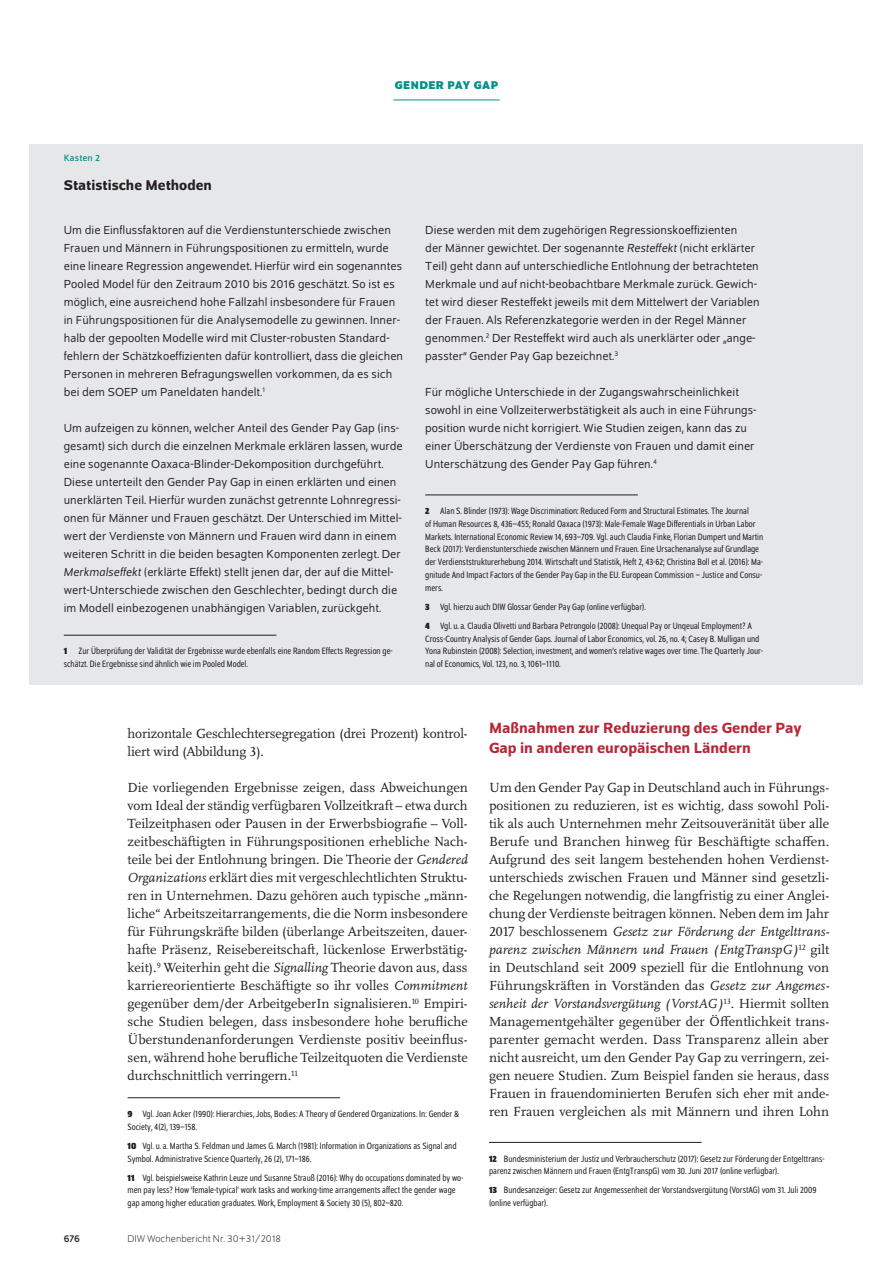
<style>
.page{position:relative;width:893px;height:1263px;background:#fff}
.page>*{position:absolute;margin:0;border:0;box-sizing:border-box;transform-origin:0 0}
.t1{font:500 15.75px/19.5px "Schumpeter";color:#b72837}
.t2{font:500 15px "Schumpeter";color:#231f20}
.t3{font:13.8px/18px "Scala Pro";color:#231f20;text-align:justify}
.t4{font:12.3px/18px "Schumpeter Blond";letter-spacing:.005em;color:#231f20}
.t5{font:700 12px "Schumpeter";color:#009188}
.t6{font:300 10.5px "Schumpeter";color:#231f20}
.t7{font:10.5px "Schumpeter";color:#231f20}
.t8{font:semi-condensed 9.75px/12.8px "Schumpeter Blond";color:#231f20}
.t9{font:9.75px "Schumpeter";letter-spacing:.01em;color:#009188}
.s1{font-style:italic}
.s2{font-family:"Schumpeter";font-weight:700}
</style>
<div class="page">
<hr style="left:393px;top:100px;width:107px;height:1px;background:#009188">
<hr style="left:128px;top:1097px;width:212px;height:1px;background:#231f20">
<hr style="left:489px;top:1142px;width:213px;height:1px;background:#231f20">
<div style="left:30px;top:144px;width:833px;height:540px;background:#e6e7e9"></div>
<hr style="left:64px;top:635px;width:212px;height:1px;background:#231f20">
<hr style="left:425px;top:494px;width:213px;height:1px;background:#231f20">
<p class="t5" style="left:395px;top:79px;width:18px">GENDER</p>
<p class="t5" style="left:448px;top:79px;width:44px">PAY GAP</p>
<p class="t9" style="left:64px;top:154px;width:38px">Kasten 2</p>
<p class="t2" style="left:64px;top:177px;width:150px">Statistische Methoden</p>
<p class="t4" style="left:64px;top:221px;width:341px">Um die Einflussfaktoren auf die Verdienstunterschiede zwischen Frauen und Männern in Führungspositionen zu ermitteln, wurde eine lineare Regression angewendet. Hierfür wird ein sogenanntes Pooled Model für den Zeitraum 2010 bis 2016 geschätzt. So ist es möglich, eine ausreichend hohe Fallzahl insbesondere für Frauen in Führungspositionen für die Analysemodelle zu gewinnen. Inner&shy;halb der gepoolten Modelle wird mit Cluster-robusten Standard&shy;fehlern der Schätzkoeffizienten dafür kontrolliert, dass die gleichen Personen in mehreren Befragungswellen vorkommen, da es sich bei dem SOEP um Paneldaten handelt.<sup>1</sup></p>
<p class="t4" style="left:64px;top:419px;width:341px">Um aufzeigen zu können, welcher Anteil des Gender Pay Gap (ins&shy;gesamt) sich durch die einzelnen Merkmale erklären lassen, wurde eine sogenannte Oaxaca-Blinder-Dekomposition durchgeführt.<br>Diese unterteilt den Gender Pay Gap in einen erklärten und einen unerklärten Teil. Hierfür wurden zunächst getrennte Lohnregressi&shy;onen für Männer und Frauen geschätzt. Der Unterschied im Mittel&shy;wert der Verdienste von Männern und Frauen wird dann in einem weiteren Schritt in die beiden besagten Komponenten zerlegt. Der <span class="s1">Merkmalseffekt</span> (erklärte Effekt) stellt jenen dar, der auf die Mittel&shy;wert-Unterschiede zwischen den Geschlechter, bedingt durch die im Modell einbezogenen unabhängigen Variablen, zurückgeht.</p>
<p class="t8" style="left:64px;top:645px;width:330px"><span class="s2">1</span> Zur Überprüfung der Validität der Ergebnisse wurde ebenfalls eine Random Effects Regression ge&shy;schätzt. Die Ergebnisse sind ähnlich wie im Pooled Model.</p>
<p class="t4" style="left:425px;top:221px;width:336px">Diese werden mit dem zugehörigen Regressionskoeffizienten<br>der Männer gewichtet. Der sogenannte <span class="s1">Resteffekt</span> (nicht erklärter Teil) geht dann auf unterschiedliche Entlohnung der betrachteten Merkmale und auf nicht-beobachtbare Merkmale zurück. Gewich&shy;tet wird dieser Resteffekt jeweils mit dem Mittelwert der Variablen der Frauen. Als Referenzkategorie werden in der Regel Männer genommen.<sup>2</sup> Der Resteffekt wird auch als unerklärter oder „ange&shy;passter“ Gender Pay Gap bezeichnet.<sup>3</sup></p>
<p class="t4" style="left:425px;top:383px;width:333px">Für mögliche Unterschiede in der Zugangswahrscheinlichkeit sowohl in eine Vollzeiterwerbstätigkeit als auch in eine Führungs&shy;position wurde nicht korrigiert. Wie Studien zeigen, kann das zu einer Überschätzung der Verdienste von Frauen und damit einer Unterschätzung des Gender Pay Gap führen.<sup>4</sup></p>
<p class="t8" style="left:425px;top:505px;width:340px"><span class="s2">2</span> Alan S. Blinder (1973): Wage Discrimination: Reduced Form and Structural Estimates. The Journal<br>of Human Resources 8, 436–455; Ronald Oaxaca (1973): Male-Female Wage Differentials in Urban Labor Markets. International Economic Review 14, 693–709. Vgl. auch Claudia Finke, Florian Dumpert und Martin Beck (2017): Verdienstunterschiede zwischen Männern und Frauen. Eine Ursachenanalyse auf Grundlage der Verdienststrukturerhebung 2014. Wirtschaft und Statistik, Heft 2, 43-62; Christina Boll et al. (2016): Ma&shy;gnitude And Impact Factors of the Gender Pay Gap in the EU. European Commission – Justice and Consu&shy;mers.</p>
<p class="t8" style="left:425px;top:597px;width:328px;line-height:19.2px"><span class="s2">3</span> Vgl. hierzu auch DIW Glossar Gender Pay Gap (online verfügbar).<br><span class="s2">4</span> Vgl. u.a. Claudia Olivetti und Barbara Petrongolo (2008): Unequal Pay or Unqeual Employment? A</p>
<p class="t8" style="left:425px;top:632px;width:339px">Cross-Country Analysis of Gender Gaps. Journal of Labor Economics, vol. 26, no. 4; Casey B. Mulligan und<br>Yona Rubinstein (2008): Selection, investment, and women’s relative wages over time. The Quarterly Jour&shy;nal of Economics, Vol. 123, no. 3, 1061–1110.</p>
<p class="t3" style="left:128px;top:724px;width:342px">horizontale Geschlechtersegregation (drei Prozent) kontrol&shy;liert wird (Abbildung 3).</p>
<p class="t3" style="left:128px;top:778px;width:342px">Die vorliegenden Ergebnisse zeigen, dass Abweichungen vom Ideal der ständig verfügbaren Vollzeitkraft – etwa durch Teilzeitphasen oder Pausen in der Erwerbsbiografie – Voll&shy;zeitbeschäftigten in Führungspositionen erhebliche Nach&shy;teile bei der Entlohnung bringen. Die Theorie der <span class="s1">Gendered Organizations</span> erklärt dies mit vergeschlechtlichten Struktu&shy;ren in Unternehmen. Dazu gehören auch typische „männ&shy;liche“ Arbeitszeitarrangements, die die Norm insbesondere für Führungskräfte bilden (überlange Arbeitszeiten, dauer&shy;hafte Präsenz, Reisebereitschaft, lückenlose Erwerbstätig&shy;keit).<sup>9</sup> Weiterhin geht die <span class="s1">Signalling</span> Theorie davon aus, dass karriereorientierte Beschäftigte so ihr volles <span class="s1">Commitment </span>gegenüber dem/der ArbeitgeberIn signalisieren.<sup>10</sup> Empiri&shy;sche Studien belegen, dass insbesondere hohe berufliche Überstundenanforderungen Verdienste positiv beeinflus&shy;sen, während hohe berufliche Teilzeitquoten die Verdienste durchschnittlich verringern.<sup>11</sup></p>
<p class="t8" style="left:128px;top:1108px;width:333px"><span class="s2">9</span> Vgl. Joan Acker (1990): Hierarchies, Jobs, Bodies: A Theory of Gendered Organizations. In: Gender &amp;<br>Society, 4(2), 139–158.</p>
<p class="t8" style="left:128px;top:1139px;width:330px"><span class="s2">10</span> Vgl. u.a. Martha S. Feldman und James G. March (1981): Information in Organizations as Signal and<br>Symbol. Administrative Science Quarterly, 26 (2), 171–186.</p>
<p class="t8" style="left:128px;top:1171px;width:337px"><span class="s2">11</span> Vgl. beispielsweise Kathrin Leuze und Susanne Strauß (2016): Why do occupations dominated by wo&shy;men pay less? How ‘female-typical’ work tasks and working-time arrangements affect the gender wage gap among higher education graduates. Work, Employment &amp; Society 30 (5), 802–820.</p>
<p class="t7" style="left:64px;top:1233px;width:18px">676</p>
<p class="t6" style="left:128px;top:1234px;width:155px">DIW Wochenbericht Nr. 30+31/2018</p>
<p class="t1" style="left:489px;top:719px;width:314px">Maßnahmen zur Reduzierung des Gender Pay<br>Gap in anderen europäischen Ländern</p>
<p class="t3" style="left:489px;top:778px;width:342px">Um den Gender Pay Gap in Deutschland auch in Führungs&shy;positionen zu reduzieren, ist es wichtig, dass sowohl Poli&shy;tik als auch Unternehmen mehr Zeitsouveränität über alle Berufe und Branchen hinweg für Beschäftigte schaffen.<br>Aufgrund des seit langem bestehenden hohen Verdienst&shy;unterschieds zwischen Frauen und Männer sind gesetzli&shy;che Regelungen notwendig, die langfristig zu einer Anglei&shy;chung der Verdienste beitragen können. Neben dem im Jahr 2017 beschlossenem <span class="s1">Gesetz zur Förderung der Entgelttrans&shy;parenz zwischen Männern und Frauen (EntgTranspG)</span><sup>12</sup> gilt in Deutschland seit 2009 speziell für die Entlohnung von Führungskräften in Vorständen das <span class="s1">Gesetz zur Angemes&shy;senheit der Vorstandsvergütung (VorstAG)</span><sup>13</sup>. Hiermit sollten Managementgehälter gegenüber der Öffentlichkeit trans&shy;parenter gemacht werden. Dass Transparenz allein aber nicht ausreicht, um den Gender Pay Gap zu verringern, zei&shy;gen neuere Studien. Zum Beispiel fanden sie heraus, dass Frauen in frauendominierten Berufen sich eher mit ande&shy;ren Frauen vergleichen als mit Männern und ihren Lohn</p>
<p class="t8" style="left:489px;top:1152px;width:337px"><span class="s2">12</span> Bundesministerium der Justiz und Verbraucherschutz (2017): Gesetz zur Förderung der Entgelttrans&shy;parenz zwischen Männern und Frauen (EntgTranspG) vom 30. Juni 2017 (online verfügbar).</p>
<p class="t8" style="left:489px;top:1184px;width:329px"><span class="s2">13</span> Bundesanzeiger: Gesetz zur Angemessenheit der Vorstandsvergütung (VorstAG) vom 31. Juli 2009 (online verfügbar).</p>
</div>
